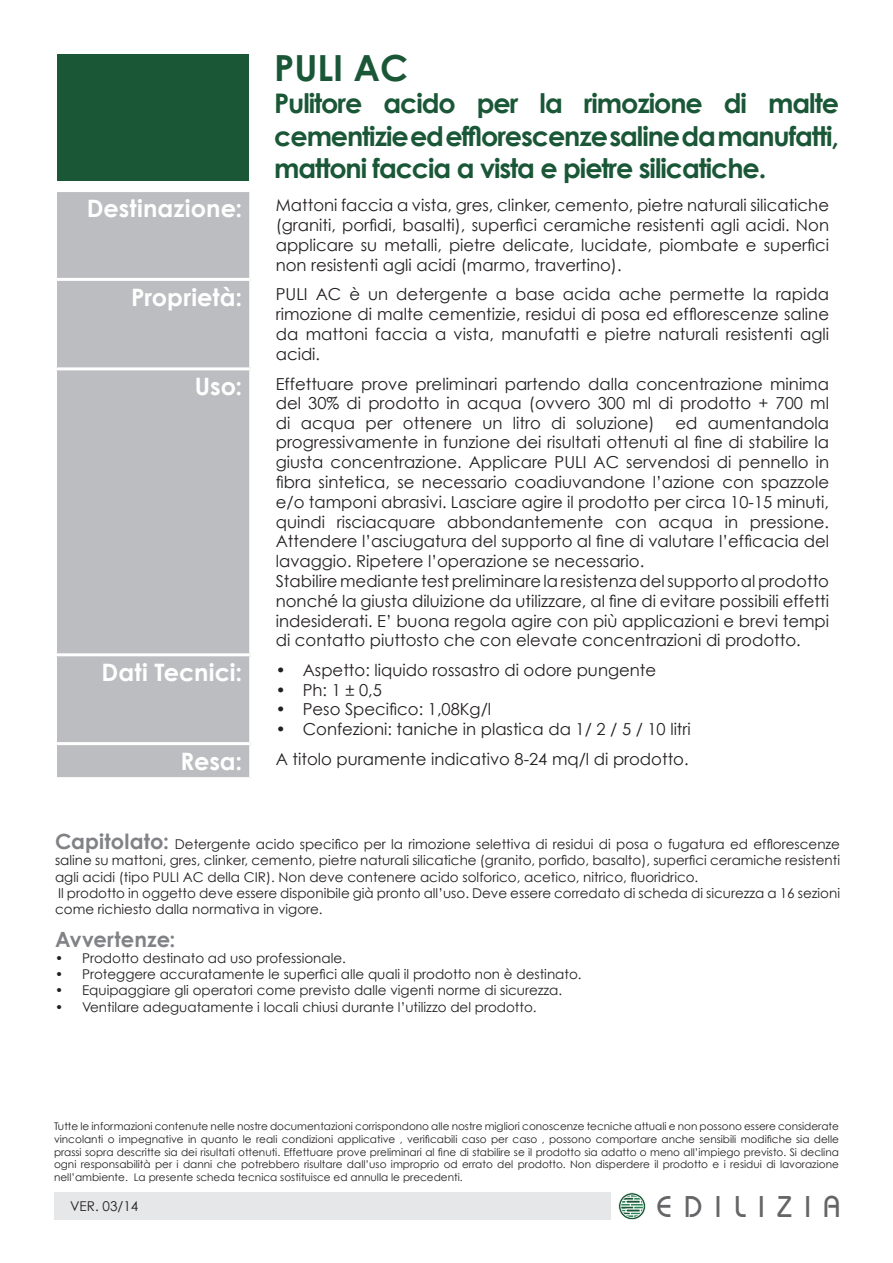
<style>
.page{position:relative;width:893px;height:1263px;background:#fff}
.page>*{position:absolute;margin:0;border:0;box-sizing:border-box;transform-origin:0 0}
.t1{font:700 36px "Century Gothic";color:#1a5737}
.t2{font:500 29.85px "Bauhaus LT";letter-spacing:.415em;color:#656568}
.t3{font:700 27px/32.4px "Century Gothic";letter-spacing:-.04em;color:#1a5737;text-align:justify}
.Normale{font:700 24px "Century Gothic";letter-spacing:.005em;color:#fff}
.Normale-2{font:700 21px "Century Gothic";color:#808285}
.Normale-3{font:16.5px/19.8px "Century Gothic";color:#231f20;text-align:justify}
.Normale-4{font:13.5px/16.2px "Century Gothic";color:#231f20;text-align:justify}
.t4{font:10.5px/12.6px "Century Gothic";color:#231f20;text-align:justify}
.s1{font-weight:700;font-size:21px;color:#808285}
</style>
<div class="page">
<svg style="left:618px;top:1192px;width:28px;height:28px"></svg>
<div style="left:54px;top:1192px;width:556px;height:28px;background:#e6e7e9"></div>
<div style="left:57px;top:192px;width:192px;height:585px;background:#bcbdc0"></div>
<hr style="left:54px;top:278px;width:197px;height:3px;background:#fff">
<hr style="left:54px;top:367px;width:197px;height:3px;background:#fff">
<hr style="left:54px;top:653px;width:197px;height:3px;background:#fff">
<hr style="left:54px;top:742px;width:197px;height:3px;background:#fff">
<div style="left:57px;top:54px;width:192px;height:127px;background:#1a5737"></div>
<p class="t1" style="left:274px;top:45px;width:135px">PULI AC</p>
<p class="t3" style="left:274px;top:87px;width:566px">Pulitore acido per la rimozione di malte cementizie ed efflorescenze saline da manufatti, mattoni faccia a vista e pietre silicatiche.</p>
<p class="Normale" style="left:87px;top:193px;width:157px">Destinazione:</p>
<p class="Normale-3" style="left:276px;top:195px;width:555px">Mattoni faccia a vista, gres, clinker, cemento, pietre naturali silicatiche (graniti, porfidi, basalti), superfici ceramiche resistenti agli acidi. Non applicare su metalli, pietre delicate, lucidate, piombate e superfici non resistenti agli acidi (marmo, travertino).</p>
<p class="Normale" style="left:131px;top:282px;width:113px">Proprietà:</p>
<p class="Normale-3" style="left:276px;top:284px;width:555px">PULI AC è un detergente a base acida ache permette la rapida rimozione di malte cementizie, residui di posa ed efflorescenze saline da mattoni faccia a vista, manufatti e pietre naturali resistenti agli acidi.</p>
<p class="Normale" style="left:195px;top:372px;width:49px">Uso:</p>
<p class="Normale-3" style="left:276px;top:374px;width:555px">Effettuare prove preliminari partendo dalla concentrazione minima del 30% di prodotto in acqua (ovvero 300 ml di prodotto + 700 ml di acqua per ottenere un litro di soluzione)</p>
<p class="Normale-3" style="left:276px;top:413px;width:555px;text-indent:400px">ed aumentandola progressivamente in funzione dei risultati ottenuti al fine di stabilire la giusta concentrazione. Applicare PULI AC servendosi di pennello in fibra sintetica, se necessario coadiuvandone l’azione con spazzole e/o tamponi abrasivi. Lasciare agire il prodotto per circa 10-15 minuti, quindi risciacquare abbondantemente con acqua in pressione.<br>Attendere l’asciugatura del supporto al fine di valutare l’efficacia del lavaggio. Ripetere l’operazione se necessario.</p>
<p class="Normale-3" style="left:276px;top:571px;width:555px">Stabilire mediante test preliminare la resistenza del supporto al prodotto nonché la giusta diluizione da utilizzare, al fine di evitare possibili effetti indesiderati. E’ buona regola agire con più applicazioni e brevi tempi di contatto piuttosto che con elevate concentrazioni di prodotto.</p>
<p class="Normale" style="left:101px;top:657px;width:142px">Dati Tecnici:</p>
<p class="Normale-3" style="left:276px;top:660px;width:382px">• Aspetto: liquido rossastro di odore pungente</p>
<p class="Normale-3" style="left:276px;top:679px;width:108px">• Ph: 1 ± 0,5</p>
<p class="Normale-3" style="left:276px;top:699px;width:217px">• Peso Specifico: 1,08Kg/l</p>
<p class="Normale-3" style="left:276px;top:719px;width:417px">• Confezioni: taniche in plastica da 1/ 2 / 5 / 10 litri</p>
<p class="Normale" style="left:180px;top:746px;width:63px">Resa:</p>
<p class="Normale-3" style="left:276px;top:748px;width:414px">A titolo puramente indicativo 8-24 mq/l di prodotto.</p>
<p class="Normale-4" style="left:55px;top:836px;width:786px"><span class="s1">Capitolato:</span> Detergente acido specifico per la rimozione selettiva di residui di posa o fugatura ed efflorescenze saline su mattoni, gres, clinker, cemento, pietre naturali silicatiche (granito, porfido, basalto), superfici ceramiche resistenti agli acidi (tipo PULI AC della CIR). Non deve contenere acido solforico, acetico, nitrico, fluoridrico.</p>
<p class="Normale-4" style="left:55px;top:885px;width:786px">Il prodotto in oggetto deve essere disponibile già pronto all’uso. Deve essere corredato di scheda di sicurezza a 16 sezioni come richiesto dalla normativa in vigore.</p>
<p class="Normale-2" style="left:55px;top:926px;width:122px">Avvertenze:</p>
<p class="Normale-4" style="left:55px;top:950px;width:292px">• Prodotto destinato ad uso professionale.</p>
<p class="Normale-4" style="left:55px;top:966px;width:528px">• Proteggere accuratamente le superfici alle quali il prodotto non è destinato.</p>
<p class="Normale-4" style="left:55px;top:982px;width:509px">• Equipaggiare gli operatori come previsto dalle vigenti norme di sicurezza.</p>
<p class="Normale-4" style="left:55px;top:998px;width:483px">• Ventilare adeguatamente i locali chiusi durante l’utilizzo del prodotto.</p>
<p class="t4" style="left:54px;top:1120px;width:786px">Tutte le informazioni contenute nelle nostre documentazioni corrispondono alle nostre migliori conoscenze tecniche attuali e non possono essere considerate vincolanti o impegnative in quanto le reali condizioni applicative , verificabili caso per caso , possono comportare anche sensibili modifiche sia delle prassi sopra descritte sia dei risultati ottenuti. Effettuare prove preliminari al fine di stabilire se il prodotto sia adatto o meno all’impiego previsto. Si declina ogni responsabilità per i danni che potrebbero risultare dall’uso improprio od errato del prodotto. Non disperdere il prodotto e i residui di lavorazione nell’ambiente. La presente scheda tecnica sostituisce ed annulla le precedenti.</p>
<p class="Normale-4" style="left:70px;top:1198px;width:70px">VER. 03/14</p>
<h2 class="t2" style="left:657px;top:1189px;width:185px">EDILIZIA</h2>
</div>
